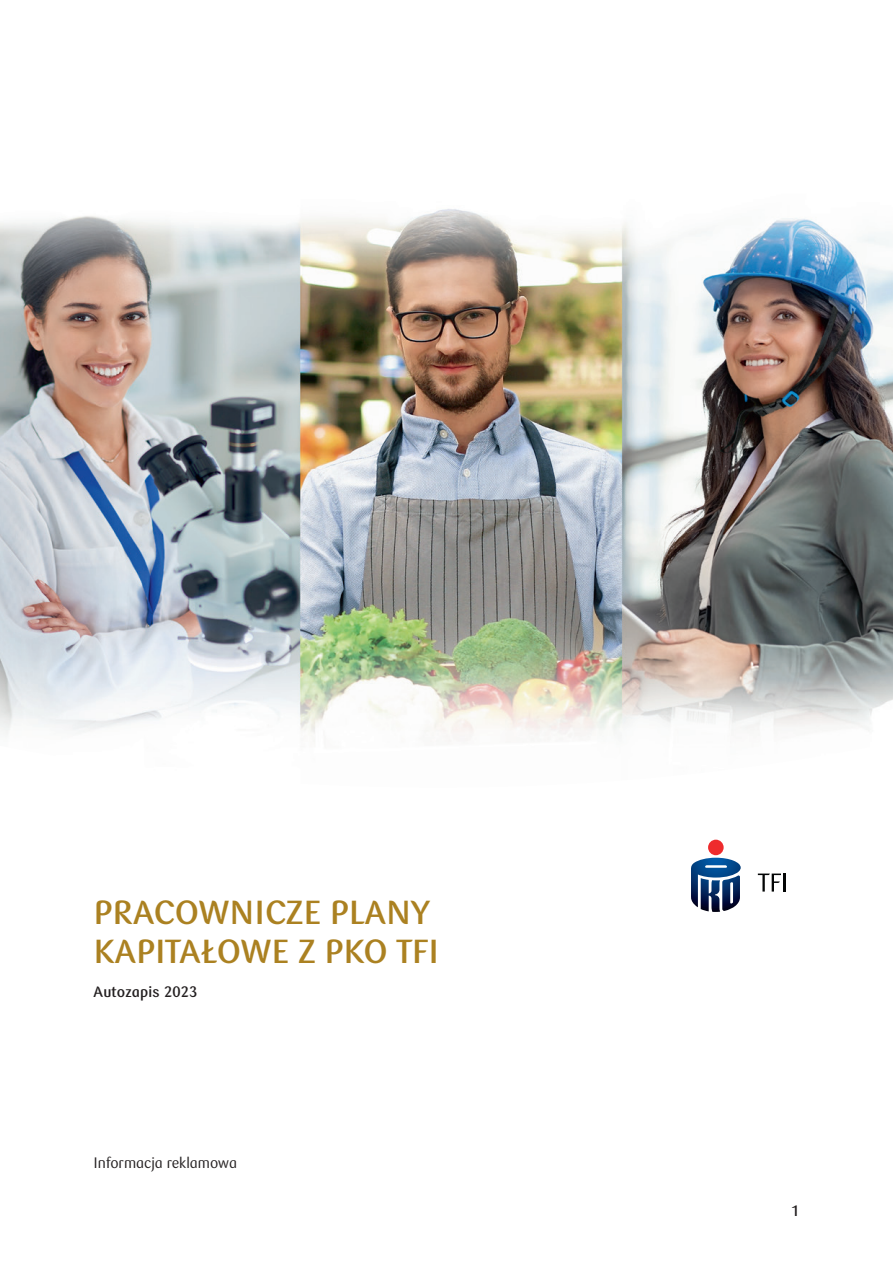
<style>
.page{position:relative;width:893px;height:1263px;background:#fff}
.page>*{position:absolute;margin:0;border:0;box-sizing:border-box;transform-origin:0 0}
.t1{font:700 33px/39px "PKO Bank Polski";color:#ab8121}
.t2{font:15px "PKO Bank Polski";color:#231f20}
.t3{font:700 15px "PKO Bank Polski";letter-spacing:.01em;color:#231f20}
</style>
<div class="page">
<img style="left:0;top:209px;width:893px;height:533px">
<div style="left:708px;top:840px;width:16px;height:15px;background:#ee2b2d;border-radius:50%"></div>
<svg style="left:691px;top:858px;width:50px;height:54px"></svg>
<svg style="left:758px;top:873px;width:23px;height:18px"></svg>
<hr style="left:783px;top:873px;width:3px;height:18px;background:#030505">
<p class="t1" style="left:94px;top:894px;width:347px">PRACOWNICZE PLANY<br>KAPITAŁOWE Z PKO TFI</p>
<p class="t3" style="left:94px;top:983px;width:105px">Autozapis 2023</p>
<p class="t2" style="left:94px;top:1154px;width:145px">Informacja reklamowa</p>
<p class="t3" style="left:791px;top:1202px;width:10px">1</p>
</div>
